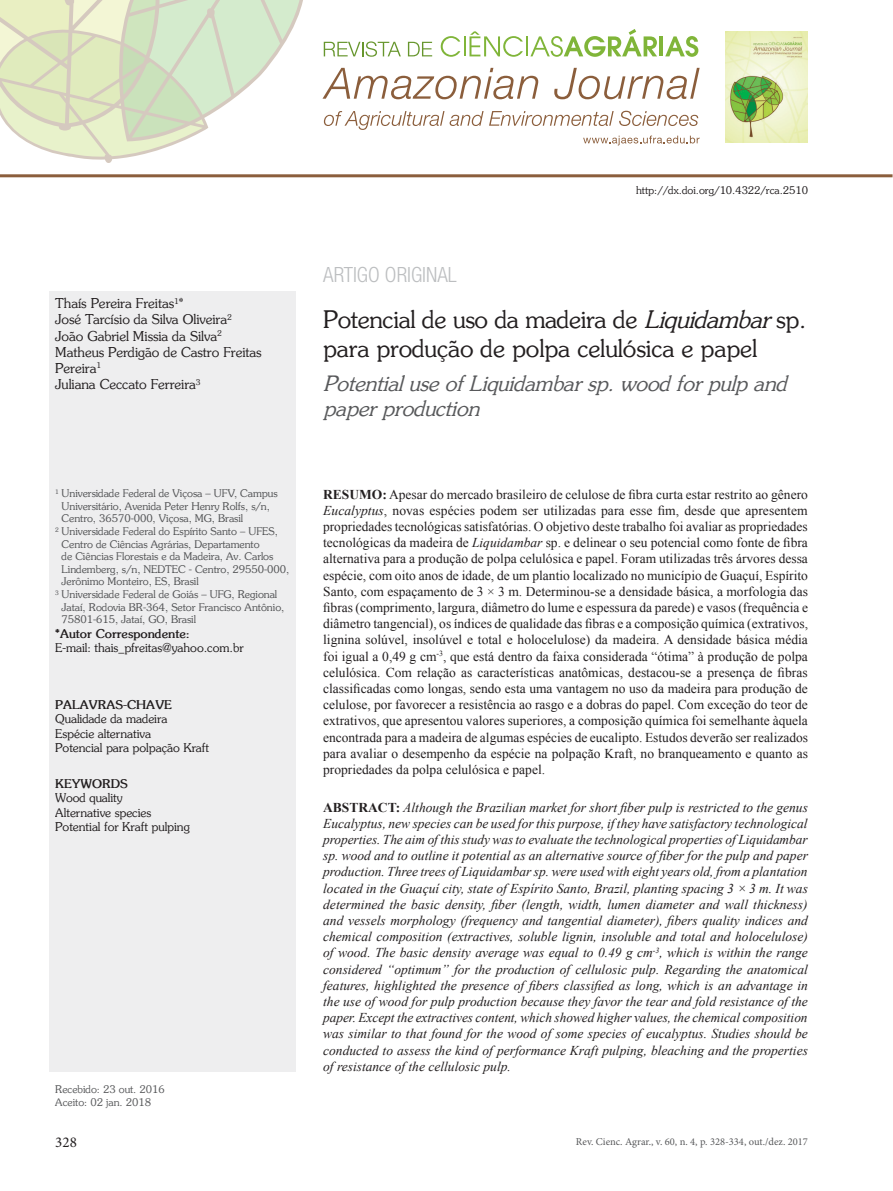
<style>
.page{position:relative;width:893px;height:1191px;background:#fff}
.page>*{position:absolute;margin:0;border:0;box-sizing:border-box;transform-origin:0 0}
.ArticleTitle{font:24px/28.8px "Souvenir";color:#231f20}
.ArticleTitle-Trans1{font:italic 21px/25.2px "Souvenir";color:#58595b}
.t1{font:300 condensed 21px "Helvetica Neue";color:#bcbec0}
.t2{font:15px "Minion Pro";color:#231f20}
.Abstract{font:13.5px/16.2px "Times New Roman";color:#231f20;text-align:justify}
.Abstract-Trans1{font:italic 13.5px/16.2px "Times New Roman";color:#231f20;text-align:justify}
.Authors{font:13.5px/16.2px "Souvenir";color:#231f20}
.t3{font:12px/14.4px "Souvenir";color:#231f20}
.t4{font:700 12px "Souvenir";color:#231f20}
.History{font:10.5px/12.6px "Souvenir";color:#58595b}
.t5{font:10.5px "Minion Pro";color:#58595b}
.t6{font:10.5px "Souvenir";color:#231f20}
.s1{font-style:italic}
.s2{font-weight:700}
.s3{font-weight:700;font-style:normal}
</style>
<div class="page">
<div style="left:49px;top:291px;width:247px;height:780px;background:#eeeeef"></div>
<svg style="left:0;top:0;width:303px;height:163px"></svg>
<hr style="left:0;top:174px;width:892px;height:3px;background:#8b5e3c">
<svg style="left:324px;top:41px;width:77px;height:16px"></svg>
<svg style="left:408px;top:42px;width:24px;height:14px"></svg>
<svg style="left:441px;top:36px;width:19px;height:21px"></svg>
<hr style="left:464px;top:36px;width:2px;height:20px;background:#80b539">
<svg style="left:469px;top:31px;width:54px;height:26px"></svg>
<hr style="left:526px;top:36px;width:2px;height:20px;background:#80b539">
<svg style="left:530px;top:29px;width:127px;height:28px"></svg>
<hr style="left:659px;top:36px;width:4px;height:20px;background:#80b539">
<svg style="left:665px;top:36px;width:33px;height:21px"></svg>
<svg style="left:322px;top:68px;width:216px;height:31px"></svg>
<svg style="left:554px;top:68px;width:146px;height:31px"></svg>
<svg style="left:324px;top:111px;width:120px;height:19px"></svg>
<svg style="left:450px;top:111px;width:248px;height:15px"></svg>
<svg style="left:583px;top:136px;width:117px;height:9px"></svg>
<img style="left:725px;top:32px;width:83px;height:110px">
<p class="Authors" style="left:55px;top:295px;width:130px">Thaís Pereira Freitas<sup>1</sup>*</p>
<p class="Authors" style="left:55px;top:311px;width:178px">José Tarcísio da Silva Oliveira<sup>2</sup></p>
<p class="Authors" style="left:55px;top:327px;width:168px">João Gabriel Missia da Silva<sup>2</sup></p>
<p class="Authors" style="left:55px;top:343px;width:208px">Matheus Perdigão de Castro Freitas<br>Pereira<sup>1</sup></p>
<p class="Authors" style="left:55px;top:376px;width:147px">Juliana Ceccato Ferreira<sup>3</sup></p>
<p class="History" style="left:55px;top:487px;width:224px"><sup>1</sup> Universidade Federal de Viçosa – UFV, Campus</p>
<p class="History" style="left:62px;top:499px;width:210px">Universitário, Avenida Peter Henry Rolfs, s/n,</p>
<p class="History" style="left:62px;top:512px;width:183px">Centro, 36570-000, Viçosa, MG, Brasil</p>
<p class="History" style="left:55px;top:525px;width:224px"><sup>2</sup> Universidade Federal do Espírito Santo – UFES,</p>
<p class="History" style="left:62px;top:537px;width:199px">Centro de Ciências Agrárias, Departamento</p>
<p class="History" style="left:62px;top:550px;width:213px">de Ciências Florestais e da Madeira, Av. Carlos</p>
<p class="History" style="left:62px;top:562px;width:229px">Lindemberg, s/n, NEDTEC - Centro, 29550-000,</p>
<p class="History" style="left:62px;top:575px;width:139px">Jerônimo Monteiro, ES, Brasil</p>
<p class="History" style="left:55px;top:588px;width:223px"><sup>3</sup> Universidade Federal de Goiás – UFG, Regional</p>
<p class="History" style="left:62px;top:600px;width:224px">Jataí, Rodovia BR-364, Setor Francisco Antônio,</p>
<p class="History" style="left:62px;top:613px;width:136px">75801-615, Jataí, GO, Brasil</p>
<p class="t4" style="left:55px;top:626px;width:136px">*Autor Correspondente:</p>
<p class="t3" style="left:55px;top:640px;width:190px">E-mail: thais_pfreitas@yahoo.com.br</p>
<p class="t4" style="left:55px;top:697px;width:118px">PALAVRAS-CHAVE</p>
<p class="t3" style="left:55px;top:711px;width:155px">Qualidade da madeira<br>Espécie alternativa<br>Potencial para polpação Kraft</p>
<p class="t4" style="left:55px;top:776px;width:74px">KEYWORDS</p>
<p class="t3" style="left:55px;top:790px;width:136px">Wood quality<br>Alternative species<br>Potential for Kraft pulping</p>
<p class="History" style="left:55px;top:1083px;width:111px">Recebido: 23 out. 2016<br>Aceito: 02 jan. 2018</p>
<h2 class="t1" style="left:323px;top:262px;width:135px">ARTIGO ORIGINAL</h2>
<p class="t6" style="left:636px;top:184px;width:173px">http://dx.doi.org/10.4322/rca.2510</p>
<p class="ArticleTitle" style="left:323px;top:304px;width:484px">Potencial de uso da madeira de <span class="s1">Liquidambar</span> sp. para produção de polpa celulósica e papel</p>
<p class="ArticleTitle-Trans1" style="left:323px;top:370px;width:465px">Potential use of Liquidambar sp. wood for pulp and paper production</p>
<p class="Abstract" style="left:323px;top:486px;width:486px"><span class="s2">RESUMO:</span> Apesar do mercado brasileiro de celulose de fibra curta estar restrito ao gênero <span class="s1">Eucalyptus</span>, novas espécies podem ser utilizadas para esse fim, desde que apresentem propriedades tecnológicas satisfatórias. O objetivo deste trabalho foi avaliar as propriedades tecnológicas da madeira de <span class="s1">Liquidambar</span> sp. e delinear o seu potencial como fonte de fibra alternativa para a produção de polpa celulósica e papel. Foram utilizadas três árvores dessa espécie, com oito anos de idade, de um plantio localizado no município de Guaçuí, Espírito Santo, com espaçamento de 3 × 3 m. Determinou-se a densidade básica, a morfologia das fibras (comprimento, largura, diâmetro do lume e espessura da parede) e vasos (frequência e diâmetro tangencial), os índices de qualidade das fibras e a composição química (extrativos, lignina solúvel, insolúvel e total e holocelulose) da madeira. A densidade básica média foi igual a 0,49 g cm<sup>-3</sup>, que está dentro da faixa considerada “ótima” à produção de polpa celulósica. Com relação as características anatômicas, destacou-se a presença de fibras classificadas como longas, sendo esta uma vantagem no uso da madeira para produção de celulose, por favorecer a resistência ao rasgo e a dobras do papel. Com exceção do teor de extrativos, que apresentou valores superiores, a composição química foi semelhante àquela encontrada para a madeira de algumas espécies de eucalipto. Estudos deverão ser realizados para avaliar o desempenho da espécie na polpação Kraft, no branqueamento e quanto as propriedades da polpa celulósica e papel.</p>
<p class="Abstract-Trans1" style="left:323px;top:798px;width:486px"><span class="s3">ABSTRACT:</span> Although the Brazilian market for short fiber pulp is restricted to the genus Eucalyptus, new species can be used for this purpose, if they have satisfactory technological properties. The aim of this study was to evaluate the technological properties of Liquidambar sp. wood and to outline it potential as an alternative source of fiber for the pulp and paper production. Three trees of Liquidambar sp. were used with eight years old, from a plantation located in the Guaçuí city, state of Espírito Santo, Brazil, planting spacing 3 × 3 m. It was determined the basic density, fiber (length, width, lumen diameter and wall thickness) and vessels morphology (frequency and tangential diameter), fibers quality indices and chemical composition (extractives, soluble lignin, insoluble and total and holocelulose) of wood. The basic density average was equal to 0.49 g cm<sup>-3</sup>, which is within the range considered “optimum” for the production of cellulosic pulp. Regarding the anatomical features, highlighted the presence of fibers classified as long, which is an advantage in the use of wood for pulp production because they favor the tear and fold resistance of the paper. Except the extractives content, which showed higher values, the chemical composition was similar to that found for the wood of some species of eucalyptus. Studies should be conducted to assess the kind of performance Kraft pulping, bleaching and the properties of resistance of the cellulosic pulp.</p>
<p class="t2" style="left:55px;top:1131px;width:23px">328</p>
<p class="t5" style="left:576px;top:1135px;width:234px">Rev. Cienc. Agrar., v. 60, n. 4, p. 328-334, out./dez. 2017</p>
</div>
